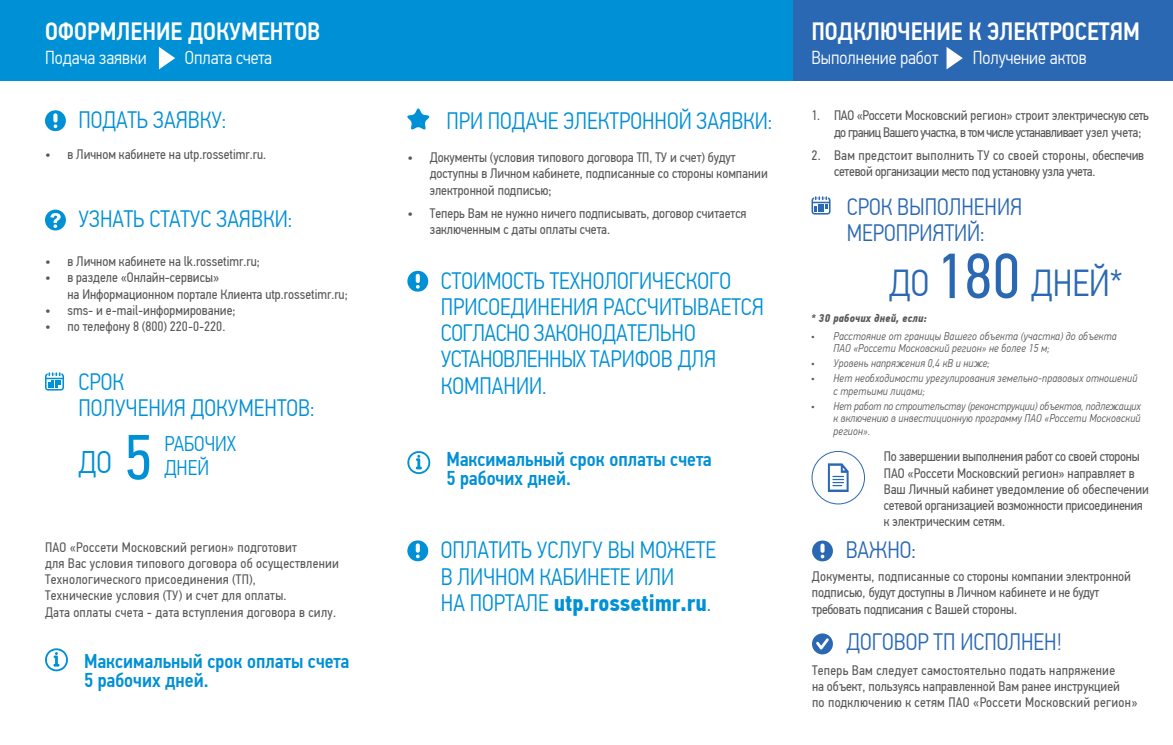
<style>
.page{position:relative;width:1173px;height:745px;background:#fff}
.page>*{position:absolute;margin:0;border:0;box-sizing:border-box;transform-origin:0 0}
.t1{font:63.75px "PF Din Text Cond Pro";color:#2b68b3}
.t2{font:63.75px "PF Din Text Cond Pro";color:#0090d6}
.t3{font:300 37.5px "PF Din Text Cond Pro";color:#2b68b3}
.t4{font:300 31.25px "PF Din Text Cond Pro";color:#0090d6}
.t5{font:500 25px "PF Din Text Cond Pro";color:#fff}
.t6{font:300 23.75px/26.2px "PF Din Text Cond Pro";color:#0090d6}
.t7{font:300 23.75px "PF Din Text Cond Pro";color:#2b68b3}
.t8{font:700 23.75px "PF Din Text Cond Pro";color:#0090d6}
.t9{font:300 23.75px "PF Din Text Cond Pro";letter-spacing:-.02em;color:#0090d6}
.t10{font:300 21.25px "PF Din Text Cond Pro";color:#0090d6}
.t11{font:500 20px "PF Din Text Cond Pro";color:#0090d6}
.t12{font:300 18.75px "PF Din Text Cond Pro";color:#fff}
.t13{font:13.75px/16.2px "PF Din Text Cond Pro";color:#57585a}
.t14{font:13.75px "PF Din Text Cond Pro";letter-spacing:.02em;color:#57585a}
.t15{font:13.75px/16.2px "PF Din Text Cond Pro";letter-spacing:-.02em;color:#57585a}
.t16{font:italic 300 11.25px/12.5px "PF Din Text Cond Pro";letter-spacing:.02em;color:#57585a;text-align:justify}
.t17{font:italic 700 11.25px "PF Din Text Cond Pro";letter-spacing:.02em;color:#57585a}
.s1{font-weight:300}
</style>
<div class="page">
<svg style="left:45px;top:648px;width:23px;height:22px"></svg>
<svg style="left:407px;top:451px;width:24px;height:22px"></svg>
<div style="left:811px;top:450px;width:54px;height:54px;border:1px solid #2b68b3;border-radius:50%"></div>
<svg style="left:828px;top:463px;width:21px;height:28px"></svg>
<svg style="left:45px;top:110px;width:21px;height:22px"></svg>
<svg style="left:407px;top:270px;width:21px;height:22px"></svg>
<svg style="left:407px;top:540px;width:21px;height:21px"></svg>
<svg style="left:45px;top:209px;width:21px;height:21px"></svg>
<div style="left:0;top:0;width:794px;height:81px;background:#0090d6"></div>
<div style="left:794px;top:0;width:379px;height:81px;background:#2b68b3"></div>
<svg style="left:159px;top:47px;width:16px;height:22px"></svg>
<svg style="left:946px;top:47px;width:17px;height:22px"></svg>
<svg style="left:45px;top:372px;width:19px;height:18px"></svg>
<svg style="left:811px;top:196px;width:19px;height:18px"></svg>
<svg style="left:810px;top:631px;width:25px;height:24px"></svg>
<div style="left:812px;top:633px;width:21px;height:21px;background:#2b68b3;border-radius:50%"></div>
<svg style="left:816px;top:638px;width:13px;height:11px"></svg>
<svg style="left:812px;top:540px;width:21px;height:21px"></svg>
<svg style="left:407px;top:108px;width:22px;height:21px"></svg>
<p class="t5" style="left:45px;top:17px;width:277px">ОФОРМЛЕНИЕ ДОКУМЕНТОВ</p>
<p class="t5" style="left:811px;top:17px;width:330px">ПОДКЛЮЧЕНИЕ К ЭЛЕКТРОСЕТЯМ</p>
<p class="t12" style="left:45px;top:47px;width:103px">Подача заявки</p>
<p class="t12" style="left:185px;top:47px;width:89px">Оплата счета</p>
<p class="t12" style="left:811px;top:47px;width:128px">Выполнение работ</p>
<p class="t12" style="left:973px;top:47px;width:116px">Получение актов</p>
<p class="t6" style="left:78px;top:107px;width:149px">ПОДАТЬ ЗАЯВКУ:</p>
<p class="t13" style="left:45px;top:146px;width:223px">• в Личном кабинете на utp.rossetimr.ru.</p>
<p class="t6" style="left:78px;top:206px;width:215px">УЗНАТЬ СТАТУС ЗАЯВКИ:</p>
<p class="t13" style="left:45px;top:253px;width:216px">• в Личном кабинете на lk.rossetimr.ru;</p>
<p class="t13" style="left:45px;top:269px;width:176px">• в разделе «Онлайн-сервисы»</p>
<p class="t13" style="left:68px;top:285px;width:282px">на Информационном портале Клиента utp.rossetimr.ru;</p>
<p class="t13" style="left:45px;top:302px;width:192px">• sms- и e-mail-информирование;</p>
<p class="t13" style="left:45px;top:318px;width:182px">• по телефону 8 (800) 220-0-220.</p>
<p class="t6" style="left:78px;top:368px;width:47px">СРОК</p>
<p class="t6" style="left:78px;top:394px;width:238px">ПОЛУЧЕНИЯ ДОКУМЕНТОВ:</p>
<p class="t4" style="left:78px;top:444px;width:35px">ДО</p>
<p class="t2" style="left:125px;top:419px;width:30px">5</p>
<p class="t10" style="left:164px;top:431px;width:73px">РАБОЧИХ</p>
<p class="t10" style="left:164px;top:455px;width:46px">ДНЕЙ</p>
<p class="t14" style="left:45px;top:538px;width:254px">ПАО «Россети Московский регион» подготовит</p>
<p class="t14" style="left:45px;top:554px;width:296px">для Вас условия типового договора об осуществлении</p>
<p class="t14" style="left:45px;top:571px;width:213px">Технологического присоединения (ТП),</p>
<p class="t14" style="left:45px;top:587px;width:243px">Технические условия (ТУ) и счет для оплаты.</p>
<p class="t14" style="left:45px;top:603px;width:292px">Дата оплаты счета - дата вступления договора в силу.</p>
<p class="t11" style="left:84px;top:648px;width:267px">Максимальный срок оплаты счета</p>
<p class="t11" style="left:84px;top:667px;width:126px">5 рабочих дней.</p>
<p class="t6" style="left:446px;top:108px;width:327px">ПРИ ПОДАЧЕ ЭЛЕКТРОННОЙ ЗАЯВКИ:</p>
<p class="t13" style="left:430px;top:149px;width:340px;text-indent:-22px">• Документы (условия типового договора ТП, ТУ и счет) будут доступны в Личном кабинете, подписанные со стороны компании электронной подписью;</p>
<p class="t13" style="left:430px;top:205px;width:318px;text-indent:-22px">• Теперь Вам не нужно ничего подписывать, договор считается заключенным с даты оплаты счета.</p>
<p class="t6" style="left:441px;top:267px;width:325px">СТОИМОСТЬ ТЕХНОЛОГИЧЕСКОГО<br>ПРИСОЕДИНЕНИЯ РАССЧИТЫВАЕТСЯ<br>СОГЛАСНО ЗАКОНОДАТЕЛЬНО</p>
<p class="t9" style="left:441px;top:345px;width:277px">УСТАНОВЛЕННЫХ ТАРИФОВ ДЛЯ</p>
<p class="t6" style="left:441px;top:372px;width:107px">КОМПАНИИ.</p>
<p class="t11" style="left:446px;top:447px;width:267px">Максимальный срок оплаты счета</p>
<p class="t11" style="left:446px;top:465px;width:126px">5 рабочих дней.</p>
<p class="t6" style="left:441px;top:536px;width:277px">ОПЛАТИТЬ УСЛУГУ ВЫ МОЖЕТЕ</p>
<p class="t6" style="left:441px;top:563px;width:235px">В ЛИЧНОМ КАБИНЕТЕ ИЛИ</p>
<p class="t8" style="left:441px;top:587px;width:272px"><span class="s1">НА ПОРТАЛЕ</span> utp.rossetimr.ru<span class="s1">.</span></p>
<p class="t15" style="left:834px;top:107px;width:316px;text-indent:-22px">1. ПАО «Россети Московский регион» строит электрическую сеть до границ Вашего участка, в том числе устанавливает узел учета;</p>
<p class="t15" style="left:834px;top:147px;width:312px;text-indent:-22px">2. Вам предстоит выполнить ТУ со своей стороны, обеспечив сетевой организации место под установку узла учета.</p>
<p class="t7" style="left:847px;top:193px;width:177px">СРОК ВЫПОЛНЕНИЯ</p>
<p class="t7" style="left:847px;top:219px;width:139px">МЕРОПРИЯТИЙ:</p>
<p class="t3" style="left:889px;top:262px;width:42px">ДО</p>
<p class="t1" style="left:936px;top:238px;width:86px">180</p>
<p class="t3" style="left:1031px;top:262px;width:93px">ДНЕЙ*</p>
<p class="t17" style="left:811px;top:311px;width:117px">* 30 рабочих дней, если:</p>
<p class="t16" style="left:811px;top:329px;width:307px">• Расстояние от границы Вашего объекта (участка) до объекта</p>
<p class="t16" style="left:833px;top:342px;width:218px">ПАО «Россети Московский регион» не более 15 м;</p>
<p class="t16" style="left:811px;top:357px;width:180px">• Уровень напряжения 0,4 кВ и ниже;</p>
<p class="t16" style="left:811px;top:372px;width:328px">• Нет необходимости урегулирования земельно-правовых отношений</p>
<p class="t16" style="left:833px;top:384px;width:93px">с третьими лицами;</p>
<p class="t16" style="left:833px;top:399px;width:309px;text-indent:-22px">• Нет работ по строительству (реконструкции) объектов, подлежащих к включению в инвестиционную программу ПАО «Россети Московский регион».</p>
<p class="t13" style="left:884px;top:448px;width:267px">По завершении выполнения работ со своей стороны ПАО «Россети Московский регион» направляет в Ваш Личный кабинет уведомление об обеспечении сетевой организацией возможности присоединения к электрическим сетям.</p>
<p class="t7" style="left:846px;top:536px;width:72px">ВАЖНО:</p>
<p class="t13" style="left:812px;top:568px;width:321px">Документы, подписанные со стороны компании электронной подписью, будут доступны в Личном кабинете и не будут</p>
<p class="t13" style="left:812px;top:600px;width:207px">требовать подписания с Вашей стороны.</p>
<p class="t7" style="left:846px;top:628px;width:217px">ДОГОВОР ТП ИСПОЛНЕН!</p>
<p class="t14" style="left:812px;top:661px;width:305px">Теперь Вам следует самостоятельно подать напряжение</p>
<p class="t13" style="left:812px;top:677px;width:309px">на объект, пользуясь направленной Вам ранее инструкцией</p>
<p class="t14" style="left:812px;top:693px;width:327px">по подключению к сетям ПАО «Россети Московский регион»</p>
</div>
